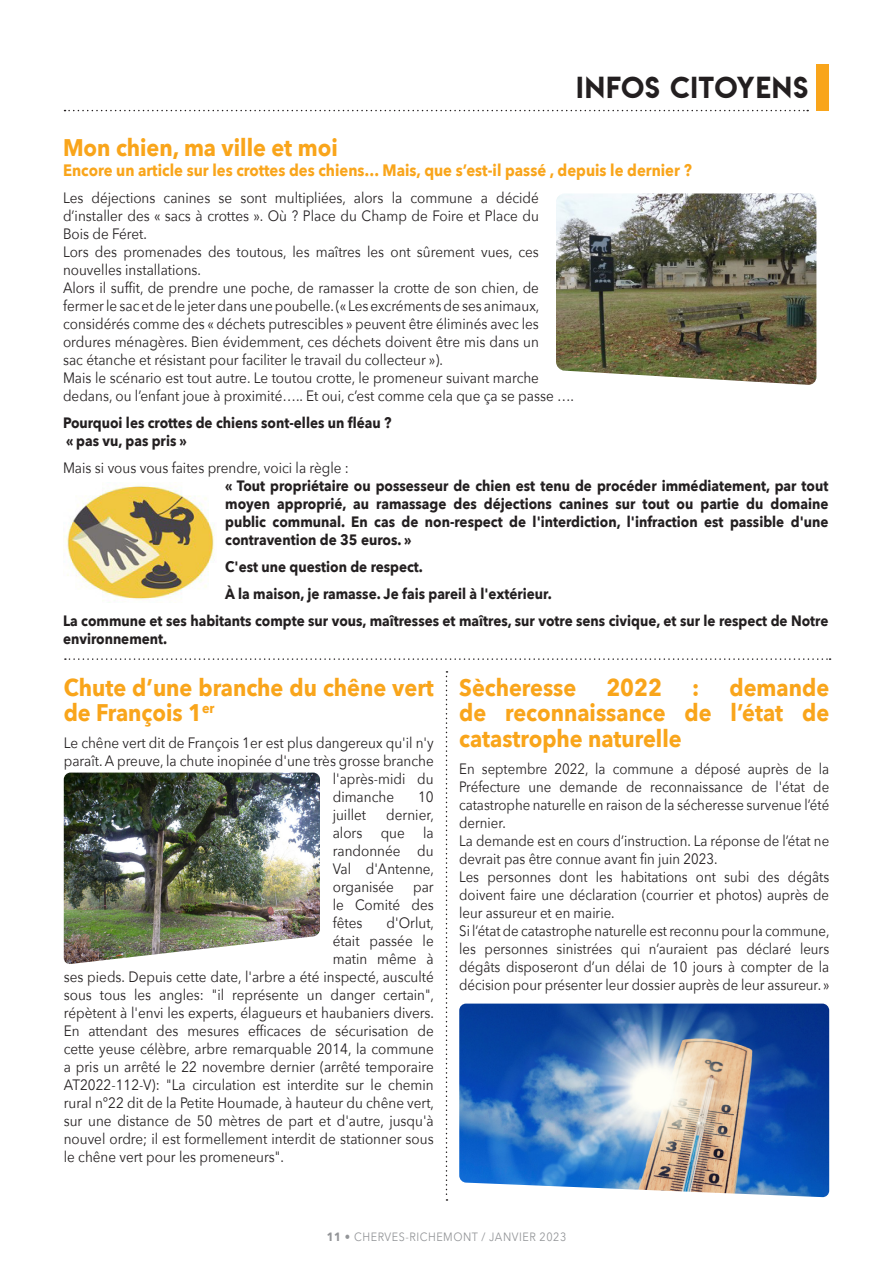
<style>
.page{position:relative;width:893px;height:1263px;background:#fff}
.page>*{position:absolute;margin:0;border:0;box-sizing:border-box;transform-origin:0 0}
.t1{font:27px "Lemon Milk";letter-spacing:.035em;color:#231f20}
.t2{font:700 24px/25.5px "Avenir Next";color:#f9a51b;scale:.9 1}
.t3{font:700 16.5px "Avenir Next";color:#f9a51b;scale:.9 1}
.t4{font:15px/18px "Avenir Next";color:#231f20;text-align:justify;scale:.9 1}
.t5{font:15px/18px "Avenir Next";color:#231f20;text-align:justify;scale:.88 1}
.t6{font:700 15px/18px "Avenir Next";color:#231f20;text-align:justify;scale:.9 1}
.t7{font:12px "Avenir Next";letter-spacing:.05em;color:#939598;scale:.9 1}
.s1{font-weight:700}
</style>
<div class="page">
<img style="left:556px;top:193px;width:260px;height:192px">
<svg style="left:446px;top:671px;width:1px;height:530px"></svg>
<img style="left:64px;top:772px;width:256px;height:192px">
<img style="left:64px;top:485px;width:151px;height:116px">
<svg style="left:65px;top:658px;width:766px;height:2px"></svg>
<img style="left:459px;top:1003px;width:370px;height:194px">
<svg style="left:65px;top:110px;width:743px;height:1px"></svg>
<div style="left:816px;top:64px;width:13px;height:47px;background:#f9a51b"></div>
<p class="t1" style="left:577px;top:68px;width:233px">INFOS CITOYENS</p>
<p class="t2" style="left:63px;top:134px;width:307px">Mon chien, ma ville et moi</p>
<p class="t3" style="left:63px;top:156px;width:700px">Encore un article sur les crottes des chiens… Mais, que s’est-il passé , depuis le dernier ?</p>
<p class="t4" style="left:63px;top:188px;width:530px">Les déjections canines se sont multipliées, alors la commune a décidé d’installer des « sacs à crottes ». Où ? Place du Champ de Foire et Place du Bois de Féret.</p>
<p class="t4" style="left:63px;top:242px;width:530px">Lors des promenades des toutous, les maîtres les ont sûrement vues, ces nouvelles installations.</p>
<p class="t4" style="left:63px;top:278px;width:531px">Alors il suffit, de prendre une poche, de ramasser la crotte de son chien, de fermer le sac et de le jeter dans une poubelle. (« Les excréments de ses animaux, considérés comme des « déchets putrescibles » peuvent être éliminés avec les ordures ménagères. Bien évidemment, ces déchets doivent être mis dans un sac étanche et résistant pour faciliter le travail du collecteur »).</p>
<p class="t4" style="left:63px;top:368px;width:569px">Mais le scénario est tout autre. Le toutou crotte, le promeneur suivant marche dedans, ou l’enfant joue à proximité….. Et oui, c’est comme cela que ça se passe ….</p>
<p class="t6" style="left:63px;top:413px;width:366px">Pourquoi les crottes de chiens sont-elles un fléau ?</p>
<p class="t6" style="left:66px;top:431px;width:136px">« pas vu, pas pris »</p>
<p class="t4" style="left:63px;top:458px;width:319px">Mais si vous vous faites prendre, voici la règle :</p>
<p class="t6" style="left:225px;top:476px;width:672px">« Tout propriétaire ou possesseur de chien est tenu de procéder immédiatement, par tout moyen approprié, au ramassage des déjections canines sur tout ou partie du domaine public communal. En cas de non-respect de l'interdiction, l'infraction est passible d'une contravention de 35 euros. »</p>
<p class="t6" style="left:225px;top:557px;width:221px">C'est une question de respect.</p>
<p class="t6" style="left:225px;top:584px;width:364px">À la maison, je ramasse. Je fais pareil à l'extérieur.</p>
<p class="t6" style="left:63px;top:611px;width:852px">La commune et ses habitants compte sur vous, maîtresses et maîtres, sur votre sens civique, et sur le respect de Notre environnement.</p>
<p class="t2" style="left:64px;top:674px;width:412px">Chute d’une branche du chêne vert de François 1<sup>er</sup></p>
<p class="t4" style="left:64px;top:733px;width:413px">Le chêne vert dit de François 1er est plus dangereux qu'il n'y</p>
<p class="t4" style="left:64px;top:751px;width:413px">paraît. A preuve, la chute inopinée d'une très grosse branche</p>
<p class="t4" style="left:333px;top:769px;width:114px">l'après-midi du</p>
<p class="t4" style="left:333px;top:787px;width:70px">dimanche</p>
<p class="t4" style="left:418px;top:787px;width:19px">10</p>
<p class="t4" style="left:333px;top:805px;width:39px">juillet</p>
<p class="t2" style="left:459px;top:674px;width:132px">Sècheresse</p>
<p class="t2" style="left:606px;top:674px;width:64px">2022</p>
<p class="t2" style="left:692px;top:674px;width:9px">:</p>
<p class="t2" style="left:459px;top:674px;width:413px;text-align:justify;text-indent:270px">demande de reconnaissance de l’état de catastrophe naturelle</p>
<p class="t5" style="left:459px;top:759px;width:422px">En septembre 2022, la commune a déposé auprès de la Préfecture une demande de reconnaissance de l'état de catastrophe naturelle en raison de la sécheresse survenue l’été dernier.</p>
<p class="t5" style="left:459px;top:831px;width:422px">La demande est en cours d’instruction. La réponse de l’état ne devrait pas être connue avant fin juin 2023.</p>
<p class="t5" style="left:459px;top:867px;width:422px">Les personnes dont les habitations ont subi des dégâts doivent faire une déclaration (courrier et photos) auprès de leur assureur et en mairie.</p>
<p class="t5" style="left:459px;top:921px;width:422px">Si l’état de catastrophe naturelle est reconnu pour la commune, les personnes sinistrées qui n’auraient pas déclaré leurs dégâts disposeront d’un délai de 10 jours à compter de la décision pour présenter leur dossier auprès de leur assureur. »</p>
<p class="t4" style="left:333px;top:805px;width:114px;text-indent:54px">dernier, alors que la randonnée du Val d'Antenne, organisée</p>
<p class="t4" style="left:333px;top:877px;width:114px;text-indent:80px">par le Comité des fêtes</p>
<p class="t4" style="left:387px;top:913px;width:54px">d'Orlut,</p>
<p class="t4" style="left:333px;top:931px;width:114px">était passée le</p>
<p class="t4" style="left:333px;top:949px;width:114px">matin même à</p>
<p class="t4" style="left:64px;top:967px;width:413px">ses pieds. Depuis cette date, l'arbre a été inspecté, ausculté</p>
<p class="t4" style="left:64px;top:985px;width:413px">sous tous les angles: "il représente un danger certain",</p>
<p class="t4" style="left:64px;top:1003px;width:413px">répètent à l'envi les experts, élagueurs et haubaniers divers.</p>
<p class="t4" style="left:64px;top:1021px;width:413px">En attendant des mesures efficaces de sécurisation de</p>
<p class="t4" style="left:64px;top:1039px;width:413px">cette yeuse célèbre, arbre remarquable 2014, la commune</p>
<p class="t4" style="left:64px;top:1057px;width:413px">a pris un arrêté le 22 novembre dernier (arrêté temporaire</p>
<p class="t4" style="left:64px;top:1075px;width:413px">AT2022-112-V): "La circulation est interdite sur le chemin</p>
<p class="t4" style="left:64px;top:1093px;width:413px">rural n°22 dit de la Petite Houmade, à hauteur du chêne vert,</p>
<p class="t4" style="left:64px;top:1111px;width:413px">sur une distance de 50 mètres de part et d'autre, jusqu'à</p>
<p class="t4" style="left:64px;top:1129px;width:413px">nouvel ordre; il est formellement interdit de stationner sous</p>
<p class="t4" style="left:64px;top:1147px;width:246px">le chêne vert pour les promeneurs".</p>
<p class="t7" style="left:327px;top:1227px;width:268px"><span class="s1">11</span> • CHERVES-RICHEMONT / JANVIER 2023</p>
</div>
